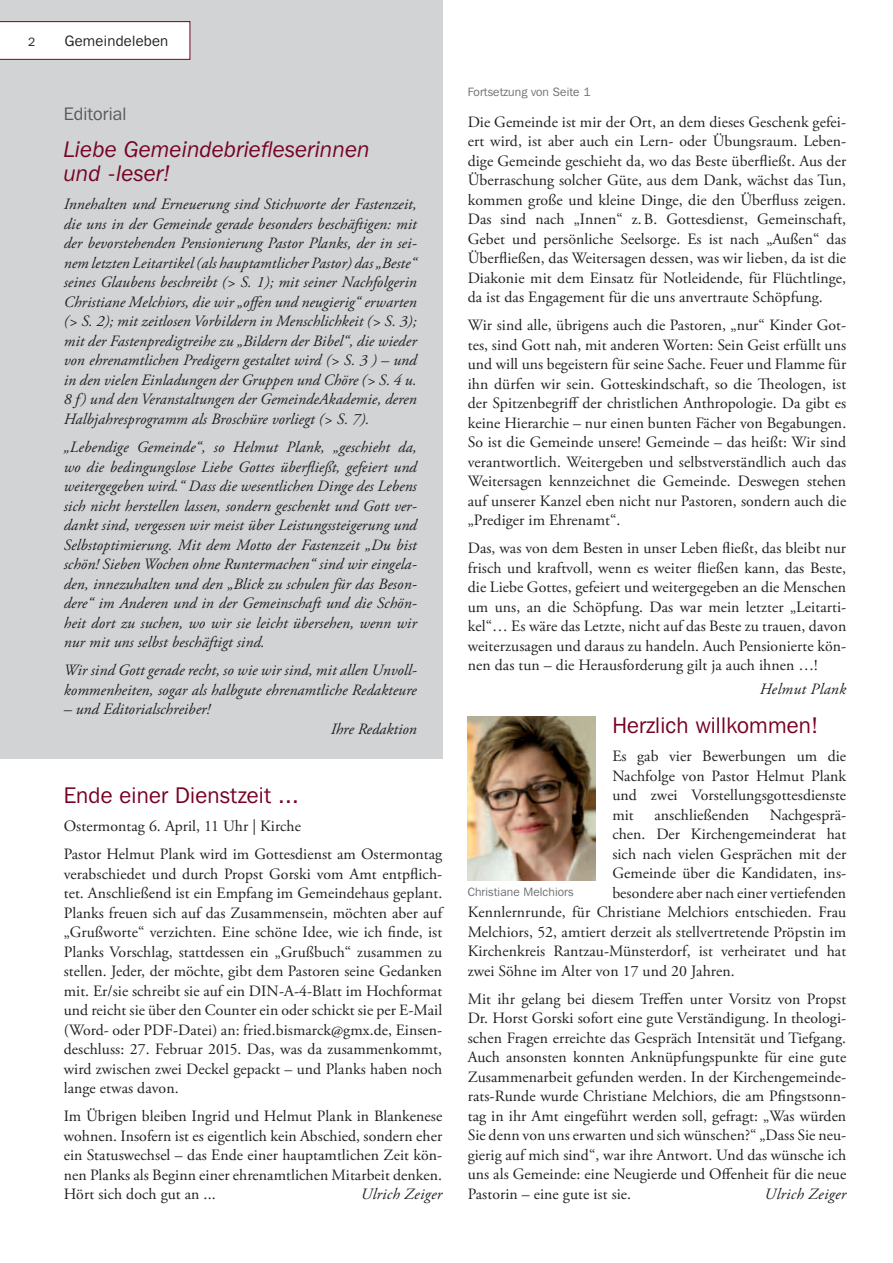
<style>
.page{position:relative;width:893px;height:1263px;background:#fff}
.page>*{position:absolute;margin:0;border:0;box-sizing:border-box;transform-origin:0 0}
.t1{font:22.5px "Franklin Gothic IT Cby BT";letter-spacing:.01em;color:#760224}
.t2{font:italic 22.5px/24.8px "Franklin Gothic IT Cby BT";letter-spacing:.015em;color:#760224}
.t3{font:18px "Franklin Gothic IT Cby BT";letter-spacing:.01em;color:#58595b}
.t4{font:15.75px/19.5px "Adobe Garamond Pro";letter-spacing:.005em;color:#231f20;text-align:justify}
.t5{font:italic 15.75px/19.5px "Adobe Garamond Pro";letter-spacing:.005em;color:#231f20;text-align:justify}
.t6{font:15px "Franklin Gothic IT Cby BT";letter-spacing:.02em;color:#231f20}
.t7{font:12px "Franklin Gothic IT Cby BT";letter-spacing:.01em;color:#6d6f71}
.t8{font:12px "Franklin Gothic IT Cby BT";color:#231f20}
</style>
<div class="page">
<div style="left:0;top:0;width:442px;height:758px;background:#d1d3d4"></div>
<img style="left:468px;top:716px;width:127px;height:164px">
<svg style="left:0;top:21px;width:190px;height:39px;background:#f7f1f2"></svg>
<p class="t8" style="left:28px;top:35px;width:9px">2</p>
<p class="t6" style="left:65px;top:32px;width:105px">Gemeindeleben</p>
<p class="t3" style="left:64px;top:103px;width:64px">Editorial</p>
<h1 class="t2" style="left:64px;top:136px;width:307px">Liebe Gemeindebriefleserinnen und -leser!</h1>
<p class="t5" style="left:64px;top:195px;width:354px">Innehalten und Erneuerung sind Stichworte der Fastenzeit, die uns in der Gemeinde gerade besonders beschäftigen: mit der bevorstehenden Pensionierung Pastor Planks, der in sei&shy;nem letzten Leitartikel (als hauptamtlicher Pastor) das „Beste“ seines Glaubens beschreibt (&gt; S. 1); mit seiner Nachfolgerin Christiane Melchiors, die wir „offen und neugierig“ erwarten (&gt; S. 2); mit zeitlosen Vorbildern in Menschlichkeit (&gt; S. 3); mit der Fastenpredigtreihe zu „Bildern der Bibel“, die wieder von ehrenamtlichen Predigern gestaltet wird (&gt; S. 3 ) – und in den vielen Einladungen der Gruppen und Chöre (&gt; S. 4 u.<br>8 f) und den Veranstaltungen der GemeindeAkademie, deren Halbjahresprogramm als Broschüre vorliegt (&gt; S. 7).</p>
<p class="t5" style="left:64px;top:438px;width:354px">„Lebendige Gemeinde“, so Helmut Plank, „geschieht da, wo die bedingungslose Liebe Gottes überfließt, gefeiert und weitergegeben wird.“ Dass die wesentlichen Dinge des Lebens sich nicht herstellen lassen, sondern geschenkt und Gott ver&shy;dankt sind, vergessen wir meist über Leistungssteigerung und Selbstoptimierung. Mit dem Motto der Fastenzeit „Du bist schön! Sieben Wochen ohne Runtermachen“ sind wir eingela&shy;den, innezuhalten und den „Blick zu schulen für das Beson&shy;dere“ im Anderen und in der Gemeinschaft und die Schön&shy;heit dort zu suchen, wo wir sie leicht übersehen, wenn wir nur mit uns selbst beschäftigt sind.</p>
<p class="t5" style="left:64px;top:661px;width:354px">Wir sind Gott gerade recht, so wie wir sind, mit allen Unvoll&shy;kommenheiten, sogar als halbgute ehrenamtliche Redakteure</p>
<p class="t5" style="left:64px;top:700px;width:148px">– und Editorialschreiber!</p>
<p class="t5" style="left:331px;top:719px;width:87px">Ihre Redaktion</p>
<h1 class="t1" style="left:64px;top:781px;width:237px">Ende einer Dienstzeit ...</h1>
<p class="t4" style="left:64px;top:813px;width:380px;line-height:28px">Ostermontag 6. April, 11 Uhr | Kirche<br>Pastor Helmut Plank wird im Gottesdienst am Ostermontag</p>
<p class="t4" style="left:64px;top:864px;width:380px">verabschiedet und durch Propst Gorski vom Amt entpflich&shy;tet. Anschließend ist ein Empfang im Gemeindehaus geplant.<br>Planks freuen sich auf das Zusammensein, möchten aber auf „Grußworte“ verzichten. Eine schöne Idee, wie ich finde, ist Planks Vorschlag, stattdessen ein „Grußbuch“ zusammen zu stellen. Jeder, der möchte, gibt dem Pastoren seine Gedanken mit. Er/sie schreibt sie auf ein DIN-A-4-Blatt im Hochformat und reicht sie über den Counter ein oder schickt sie per E-Mail (Word- oder PDF-Datei) an: fried.bismarck@gmx.de, Einsen&shy;deschluss: 27. Februar 2015. Das, was da zusammenkommt, wird zwischen zwei Deckel gepackt – und Planks haben noch lange etwas davon.</p>
<p class="t4" style="left:64px;top:1107px;width:380px">Im Übrigen bleiben Ingrid und Helmut Plank in Blankenese wohnen. Insofern ist es eigentlich kein Abschied, sondern eher ein Statuswechsel – das Ende einer hauptamtlichen Zeit kön&shy;nen Planks als Beginn einer ehrenamtlichen Mitarbeit denken.<br>Hört sich doch gut an ...</p>
<p class="t5" style="left:361px;top:1185px;width:83px">Ulrich Zeiger</p>
<p class="t7" style="left:468px;top:84px;width:124px">Fortsetzung von Seite 1</p>
<p class="t4" style="left:468px;top:113px;width:380px">Die Gemeinde ist mir der Ort, an dem dieses Geschenk gefei&shy;ert wird, ist aber auch ein Lern- oder Übungsraum. Leben&shy;dige Gemeinde geschieht da, wo das Beste überfließt. Aus der Überraschung solcher Güte, aus dem Dank, wächst das Tun, kommen große und kleine Dinge, die den Überfluss zeigen.<br>Das sind nach „Innen“ z.B. Gottesdienst, Gemeinschaft, Gebet und persönliche Seelsorge. Es ist nach „Außen“ das Überfließen, das Weitersagen dessen, was wir lieben, da ist die Diakonie mit dem Einsatz für Notleidende, für Flüchtlinge, da ist das Engagement für die uns anvertraute Schöpfung.</p>
<p class="t4" style="left:468px;top:316px;width:380px">Wir sind alle, übrigens auch die Pastoren, „nur“ Kinder Got&shy;tes, sind Gott nah, mit anderen Worten: Sein Geist erfüllt uns und will uns begeistern für seine Sache. Feuer und Flamme für ihn dürfen wir sein. Gotteskindschaft, so die Theologen, ist der Spitzenbegriff der christlichen Anthropologie. Da gibt es keine Hierarchie – nur einen bunten Fächer von Begabungen.<br>So ist die Gemeinde unsere! Gemeinde – das heißt: Wir sind verantwortlich. Weitergeben und selbstverständlich auch das Weitersagen kennzeichnet die Gemeinde. Deswegen stehen auf unserer Kanzel eben nicht nur Pastoren, sondern auch die „Prediger im Ehrenamt“.</p>
<p class="t4" style="left:468px;top:539px;width:380px">Das, was von dem Besten in unser Leben fließt, das bleibt nur frisch und kraftvoll, wenn es weiter fließen kann, das Beste, die Liebe Gottes, gefeiert und weitergegeben an die Menschen um uns, an die Schöpfung. Das war mein letzter „Leitarti&shy;kel“… Es wäre das Letzte, nicht auf das Beste zu trauen, davon weiterzusagen und daraus zu handeln. Auch Pensionierte kön&shy;nen das tun – die Herausforderung gilt ja auch ihnen …!</p>
<p class="t5" style="left:760px;top:679px;width:88px">Helmut Plank</p>
<h1 class="t1" style="left:612px;top:712px;width:207px">Herzlich willkommen!</h1>
<p class="t4" style="left:612px;top:747px;width:235px">Es gab vier Bewerbungen um die Nachfolge von Pastor Helmut Plank und zwei Vorstellungsgottesdienste mit</p>
<p class="t4" style="left:654px;top:806px;width:96px">anschließenden</p>
<p class="t4" style="left:770px;top:806px;width:78px">Nachgesprä-</p>
<p class="t4" style="left:612px;top:825px;width:235px">chen. Der Kirchengemeinderat hat</p>
<p class="t4" style="left:612px;top:845px;width:235px">sich nach vielen Gesprächen mit der</p>
<p class="t4" style="left:612px;top:864px;width:235px">Gemeinde über die Kandidaten, ins-</p>
<p class="t4" style="left:612px;top:884px;width:235px">besondere aber nach einer vertiefenden</p>
<p class="t4" style="left:468px;top:903px;width:380px">Kennlernrunde, für Christiane Melchiors entschieden. Frau</p>
<p class="t4" style="left:468px;top:923px;width:380px">Melchiors, 52, amtiert derzeit als stellvertretende Pröpstin im</p>
<p class="t4" style="left:468px;top:942px;width:380px">Kirchenkreis Rantzau-Münsterdorf, ist verheiratet und hat</p>
<p class="t4" style="left:468px;top:962px;width:268px">zwei Söhne im Alter von 17 und 20 Jahren.</p>
<p class="t4" style="left:468px;top:990px;width:380px">Mit ihr gelang bei diesem Treffen unter Vorsitz von Propst Dr. Horst Gorski sofort eine gute Verständigung. In theologi&shy;schen Fragen erreichte das Gespräch Intensität und Tiefgang.<br>Auch ansonsten konnten Anknüpfungspunkte für eine gute Zusammenarbeit gefunden werden. In der Kirchengemeinde&shy;rats-Runde wurde Christiane Melchiors, die am Pfingstsonn&shy;tag in ihr Amt eingeführt werden soll, gefragt: „Was würden Sie denn von uns erwarten und sich wünschen?“ „Dass Sie neu&shy;gierig auf mich sind“, war ihre Antwort. Und das wünsche ich uns als Gemeinde: eine Neugierde und Offenheit für die neue Pastorin – eine gute ist sie.</p>
<p class="t7" style="left:468px;top:884px;width:107px">Christiane Melchiors</p>
<p class="t5" style="left:765px;top:1185px;width:83px">Ulrich Zeiger</p>
</div>
